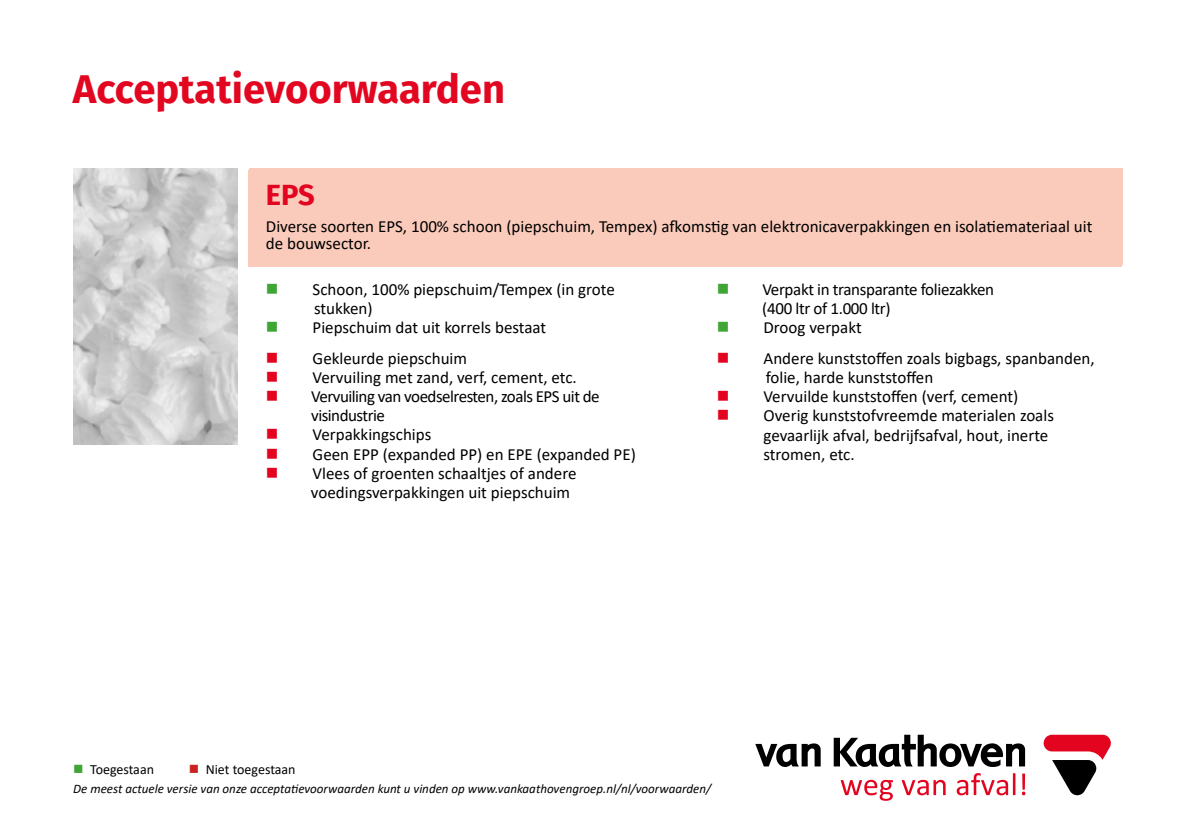
<style>
.page{position:relative;width:1191px;height:840px;background:#fff}
.page>*{position:absolute;margin:0;border:0;box-sizing:border-box;transform-origin:0 0}
.t1{font:700 40px "Fira Sans";color:#e20620}
.t2{font:700 29.2px "Fira Sans";color:#e30520}
.t3{font:17px/19px "Calibri";color:#000}
.t4{font:17px/19px "Calibri";letter-spacing:-.03em;color:#000}
.t5{font:17px/19px "Calibri";letter-spacing:-.02em;color:#000}
.t6{font:14px "Calibri";color:#020203}
.t7{font:italic 13px "Calibri";color:#000}
.s1{color:#3fa535}
.s2{color:#e30520}
.s3{color:#c92520}
</style>
<div class="page">
<div style="left:248px;top:170px;width:874px;height:96px;background:#facbbb"></div>
<svg style="left:1043px;top:734px;width:68px;height:60px"></svg>
<svg style="left:840px;top:779px;width:53px;height:21px"></svg>
<svg style="left:901px;top:779px;width:44px;height:15px"></svg>
<svg style="left:956px;top:773px;width:59px;height:21px"></svg>
<svg style="left:1022px;top:773px;width:3px;height:21px"></svg>
<svg style="left:755px;top:734px;width:270px;height:32px"></svg>
<div style="left:249px;top:168px;width:873px;height:96px;background:#facbbb"></div>
<img style="left:73px;top:168px;width:164px;height:276px">
<h1 class="t1" style="left:73px;top:56px;width:434px">Acceptatievoorwaarden</h1>
<h2 class="t2" style="left:266px;top:170px;width:50px">EPS</h2>
<p class="t3" style="left:266px;top:217px;width:828px;line-height:17px">Diverse soorten EPS, 100% schoon (piepschuim, Tempex) afkomstig van elektronicaverpakkingen en isolatiemateriaal uit de bouwsector.</p>
<p class="t3" style="left:314px;top:279px;width:302px;text-indent:-48px"><span class="s1">■</span> Schoon, 100% piepschuim/Tempex (in grote stukken)</p>
<p class="t3" style="left:266px;top:317px;width:282px"><span class="s1">■</span> Piepschuim dat uit korrels bestaat</p>
<p class="t5" style="left:762px;top:279px;width:233px;text-indent:-46px"><span class="s1">■</span> Verpakt in transparante foliezakken (400 ltr of 1.000 ltr)</p>
<p class="t3" style="left:717px;top:317px;width:146px"><span class="s1">■</span> Droog verpakt</p>
<p class="t3" style="left:266px;top:348px;width:203px"><span class="s2">■</span> Gekleurde piepschuim</p>
<p class="t3" style="left:266px;top:367px;width:312px"><span class="s2">■</span> Vervuiling met zand, verf, cement, etc.</p>
<p class="t4" style="left:311px;top:386px;width:290px;text-indent:-45px"><span class="s2">■</span> Vervuiling van voedselresten, zoals EPS uit de visindustrie</p>
<p class="t3" style="left:266px;top:424px;width:167px"><span class="s2">■</span> Verpakkingschips</p>
<p class="t3" style="left:266px;top:443px;width:371px"><span class="s2">■</span> Geen EPP (expanded PP) en EPE (expanded PE)</p>
<p class="t3" style="left:311px;top:462px;width:267px;text-indent:-45px"><span class="s2">■</span> Vlees of groenten schaaltjes of andere voedingsverpakkingen uit piepschuim</p>
<p class="t3" style="left:765px;top:348px;width:330px;text-indent:-49px"><span class="s2">■</span> Andere kunststoffen zoals bigbags, spanbanden, folie, harde kunststoffen</p>
<p class="t3" style="left:717px;top:386px;width:303px"><span class="s2">■</span> Vervuilde kunststoffen (verf, cement)</p>
<p class="t3" style="left:763px;top:405px;width:292px;text-indent:-47px"><span class="s2">■</span> Overig kunststofvreemde materialen zoals gevaarlijk afval, bedrijfsafval, hout, inerte stromen, etc.</p>
<p class="t6" style="left:73px;top:759px;width:82px"><span class="s1">■</span> Toegestaan</p>
<p class="t6" style="left:189px;top:759px;width:108px"><span class="s3">■</span> Niet toegestaan</p>
<p class="t7" style="left:73px;top:779px;width:639px">De meest actuele versie van onze acceptatievoorwaarden kunt u vinden op www.vankaathovengroep.nl/nl/voorwaarden/</p>
</div>
